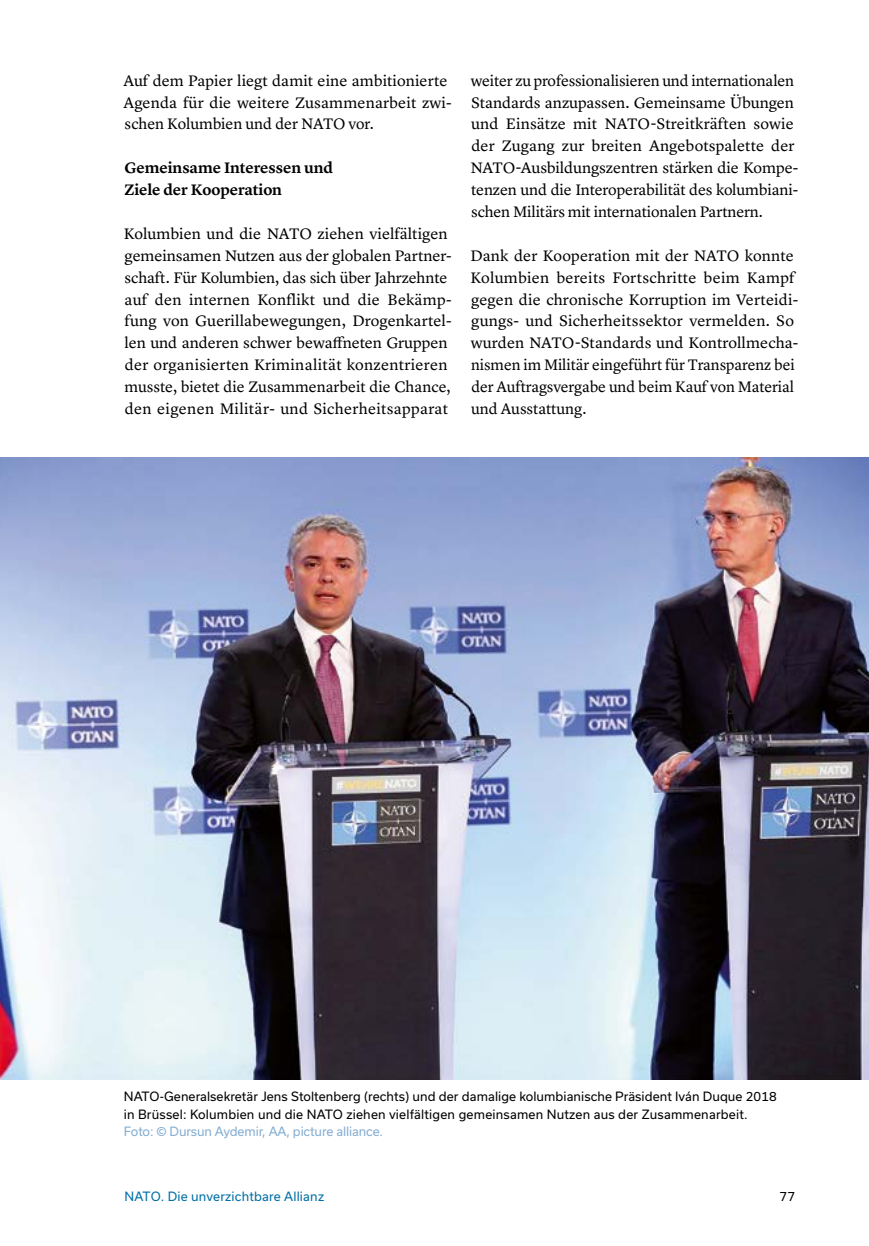
<style>
.page{position:relative;width:869px;height:1246px;background:#fff}
.page>*{position:absolute;margin:0;border:0;box-sizing:border-box;transform-origin:0 0}
.t1{font:15.75px/21.9px "Lyon Text";color:#000}
.t2{font:600 15.75px/21.9px "Lyon Text";color:#000}
.t3{font:12.25px/17.5px "Usual";letter-spacing:.005em;color:#000}
.t4{font:12.25px "Usual";letter-spacing:-.01em;color:#85aed2}
.t5{font:12.25px "Usual";letter-spacing:.015em;color:#006ea6}
</style>
<div class="page">
<img style="left:0;top:457px;width:868px;height:622px">
<p class="t1" style="left:123px;top:68px;width:330px">Auf dem Papier liegt damit eine ambitionierte<br>Agenda für die weitere Zusammenarbeit zwi&shy;schen Kolumbien und der NATO vor.</p>
<p class="t2" style="left:124px;top:156px;width:210px">Gemeinsame Interessen und<br>Ziele der Kooperation</p>
<p class="t1" style="left:124px;top:221px;width:329px">Kolumbien und die NATO ziehen vielfältigen gemeinsamen Nutzen aus der globalen Partner&shy;schaft. Für Kolumbien, das sich über Jahrzehnte auf den internen Konflikt und die Bekämp&shy;fung von Guerillabewegungen, Drogenkartel&shy;len und anderen schwer bewaffneten Gruppen der organisierten Kriminalität konzentrieren musste, bietet die Zusammenarbeit die Chance, den eigenen Militär- und Sicherheitsapparat</p>
<p class="t1" style="left:470px;top:68px;width:329px">weiter zu professionalisieren und internationalen Standards anzupassen. Gemeinsame Übungen und Einsätze mit NATO-Streitkräften sowie der Zugang zur breiten Angebotspalette der NATO-Ausbildungszentren stärken die Kompe&shy;tenzen und die Interoperabilität des kolumbiani&shy;schen Militärs mit internationalen Partnern.</p>
<p class="t1" style="left:470px;top:243px;width:329px">Dank der Kooperation mit der NATO konnte Kolumbien bereits Fortschritte beim Kampf gegen die chronische Korruption im Verteidi&shy;gungs- und Sicherheitssektor vermelden. So wurden NATO-Standards und Kontrollmecha&shy;nismen im Militär eingeführt für Transparenz bei der Auftragsvergabe und beim Kauf von Material und Ausstattung.</p>
<p class="t3" style="left:124px;top:1087px;width:654px">NATO-Generalsekretär Jens Stoltenberg (rechts) und der damalige kolumbianische Präsident Iván Duque 2018 in Brüssel: Kolumbien und die NATO ziehen vielfältigen gemeinsamen Nutzen aus der Zusammenarbeit.</p>
<p class="t4" style="left:124px;top:1124px;width:260px">Foto: © Dursun Aydemir, AA, picture alliance.</p>
<p class="t5" style="left:125px;top:1188px;width:201px">NATO. Die unverzichtbare Allianz</p>
<p class="t3" style="left:779px;top:1186px;width:17px">77</p>
</div>
